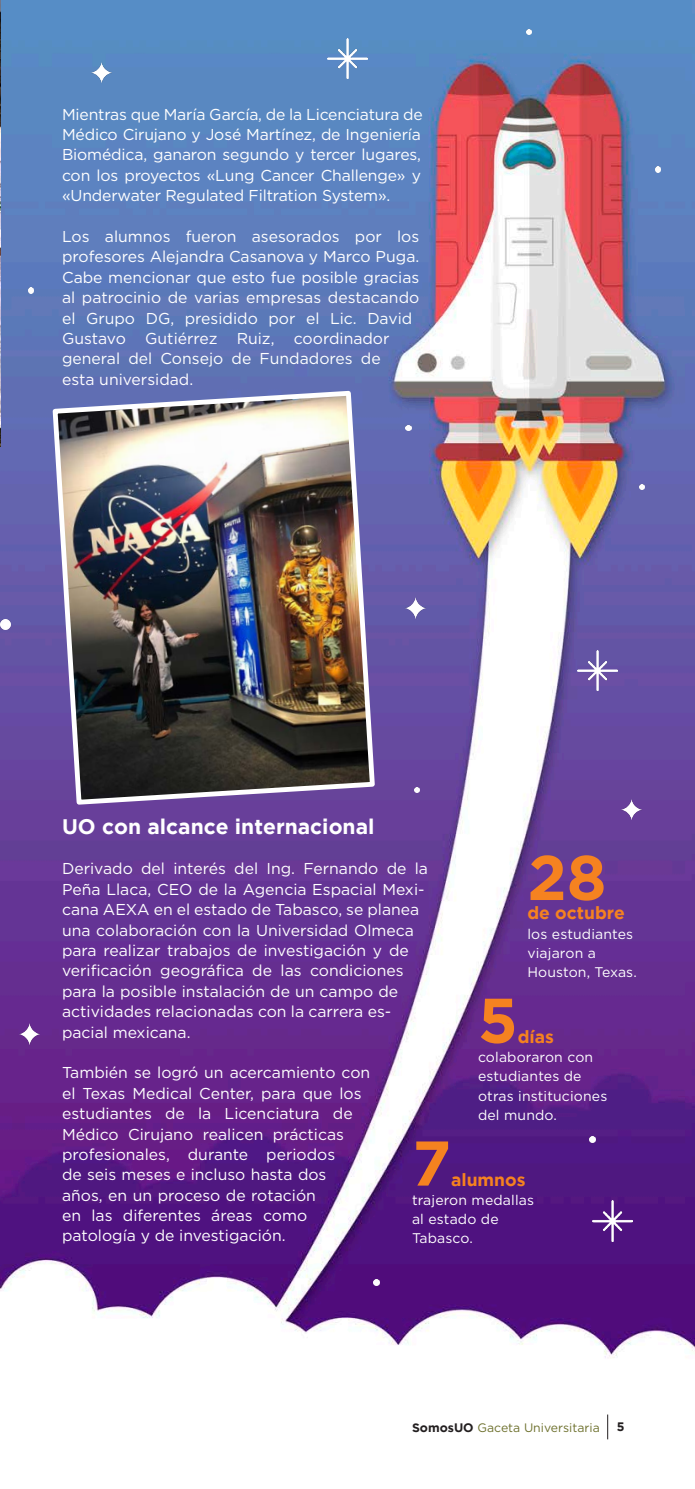
<style>
.page{position:relative;width:695px;height:1489px;background:#fff}
.page>*{position:absolute;margin:0;border:0;box-sizing:border-box;transform-origin:0 0}
.Br_Texto{font:700 63px "Gotham";color:#f58220}
.t1{font:700 21px "Gotham";color:#fff}
.Br_Texto-2{font:700 17.5px "Gotham";color:#f58220}
.t2{font:15.75px/20.3px "Gotham";color:#fff}
.Br_Texto-3{font:14px/19.2px "Gotham";letter-spacing:.01em;color:#fff}
.t3{font:12.25px "Gotham";color:#6e712e}
.t4{font:700 12.25px "Gotham";color:#231f20}
.s1{font-weight:700;color:#231f20}
</style>
<div class="page">
<svg style="left:607px;top:1414px;width:1px;height:25px"></svg>
<img style="left:0;top:0;width:694px;height:1358px">
<img style="left:0;top:0;width:1px;height:446px">
<img style="left:577px;top:650px;width:40px;height:40px">
<img style="left:327px;top:38px;width:40px;height:41px">
<img style="left:621px;top:799px;width:20px;height:20px">
<img style="left:20px;top:1023px;width:20px;height:20px">
<img style="left:91px;top:62px;width:21px;height:21px">
<svg style="left:0;top:619px;width:11px;height:10px"></svg>
<svg style="left:639px;top:484px;width:5px;height:5px"></svg>
<svg style="left:373px;top:1279px;width:6px;height:6px"></svg>
<svg style="left:655px;top:167px;width:5px;height:5px"></svg>
<svg style="left:28px;top:288px;width:6px;height:5px"></svg>
<svg style="left:526px;top:29px;width:5px;height:6px"></svg>
<svg style="left:589px;top:1136px;width:6px;height:6px"></svg>
<svg style="left:405px;top:425px;width:6px;height:6px"></svg>
<img style="left:592px;top:1200px;width:40px;height:41px">
<img style="left:50px;top:388px;width:327px;height:419px">
<img style="left:405px;top:597px;width:21px;height:21px">
<svg style="left:414px;top:787px;width:5px;height:5px"></svg>
<p class="t2" style="left:62px;top:104px;width:362px;text-align:justify">Mientras que María García, de la Licenciatura de Médico Cirujano y José Martínez, de Ingeniería Biomédica, ganaron segundo y tercer lugares, con los proyectos «Lung Cancer Challenge» y «Underwater Regulated Filtration System».</p>
<p class="t2" style="left:62px;top:226px;width:359px">Los alumnos fueron asesorados por los profesores Alejandra Casanova y Marco Puga.<br>Cabe mencionar que esto fue posible gracias al patrocinio de varias empresas destacando el Grupo DG, presidido por el Lic. David Gustavo Gutiérrez Ruiz, coordinador general del Consejo de Fundadores de<br>esta universidad.</p>
<p class="t1" style="left:62px;top:814px;width:314px">UO con alcance internacional</p>
<p class="t2" style="left:62px;top:858px;width:367px">Derivado del interés del Ing. Fernando de la Peña Llaca, CEO de la Agencia Espacial Mexi&shy;cana AEXA en el estado de Tabasco, se planea una colaboración con la Universidad Olmeca para realizar trabajos de investigación y de verificación geográfica de las condiciones para la posible instalación de un campo de actividades relacionadas con la carrera es&shy;pacial mexicana.</p>
<p class="t2" style="left:62px;top:1062px;width:309px">También se logró un acercamiento con el Texas Medical Center, para que los estudiantes de la Licenciatura de Médico Cirujano realicen prácticas profesionales, durante periodos<br>de seis meses e incluso hasta dos años, en un proceso de rotación<br>en las diferentes áreas como patología y de investigación.</p>
<p class="Br_Texto" style="left:527px;top:841px;width:80px">28</p>
<p class="Br_Texto-2" style="left:527px;top:902px;width:99px">de octubre</p>
<p class="Br_Texto-3" style="left:527px;top:923px;width:111px">los estudiantes viajaron a<br>Houston, Texas.</p>
<p class="Br_Texto" style="left:478px;top:984px;width:41px">5</p>
<p class="Br_Texto-2" style="left:517px;top:1026px;width:38px">días</p>
<p class="Br_Texto-3" style="left:478px;top:1047px;width:131px">colaboraron con estudiantes de otras instituciones del mundo.</p>
<p class="Br_Texto" style="left:412px;top:1126px;width:40px">7</p>
<p class="Br_Texto-2" style="left:451px;top:1169px;width:76px">alumnos</p>
<p class="Br_Texto-3" style="left:412px;top:1189px;width:123px">trajeron medallas</p>
<p class="Br_Texto-3" style="left:412px;top:1209px;width:88px">al estado de<br>Tabasco.</p>
<p class="t3" style="left:412px;top:1419px;width:189px"><span class="s1">SomosUO</span> Gaceta Universitaria</p>
<p class="t4" style="left:616px;top:1419px;width:9px">5</p>
</div>
